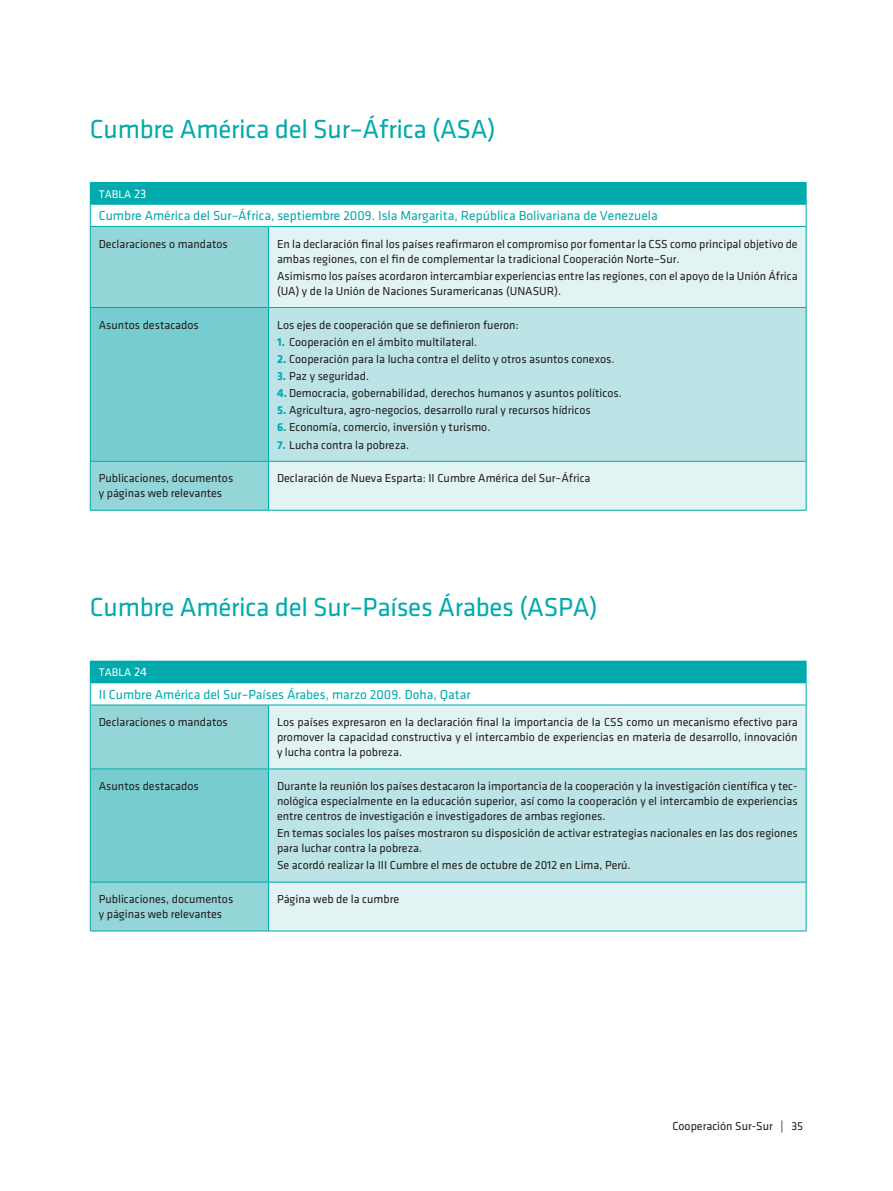
<style>
.page{position:relative;width:893px;height:1191px;background:#fff}
.page>*{position:absolute;margin:0;border:0;box-sizing:border-box;transform-origin:0 0}
.t1{font:27px "Klavika";letter-spacing:-.01em;color:#00aaad}
.t2{font:13.5px "Klavika";color:#00aaad}
.t3{font:12px/15px "Klavika";color:#231f20}
.t4{font:11.55px "Klavika Regular Plain SC900";color:#fff}
.s1{font-size:12.75px}
.s2{font-weight:700;color:#00aaad}
</style>
<div class="page">
<div style="left:90px;top:183px;width:716px;height:21px;background:#00aaad"></div>
<div style="left:91px;top:227px;width:177px;height:283px;background:#94d5d8"></div>
<div style="left:269px;top:227px;width:537px;height:283px;background:#e2f3f4"></div>
<div style="left:90px;top:307px;width:178px;height:154px;background:#77ccd0"></div>
<div style="left:268px;top:307px;width:538px;height:154px;background:#bce3e5"></div>
<hr style="left:90px;top:182px;width:178px;height:1px;background:#00aaad">
<hr style="left:268px;top:182px;width:538px;height:1px;background:#00aaad">
<hr style="left:90px;top:204px;width:178px;height:1px;background:#00aaad">
<svg style="left:90px;top:204px;width:1px;height:22px"></svg>
<hr style="left:268px;top:204px;width:538px;height:1px;background:#00aaad">
<svg style="left:806px;top:183px;width:1px;height:43px"></svg>
<hr style="left:90px;top:226px;width:178px;height:1px;background:#00aaad">
<hr style="left:90px;top:227px;width:1px;height:80px;background:#00aaad">
<hr style="left:268px;top:226px;width:538px;height:1px;background:#00aaad">
<hr style="left:268px;top:227px;width:1px;height:80px;background:#00aaad">
<hr style="left:806px;top:227px;width:1px;height:80px;background:#00aaad">
<hr style="left:90px;top:307px;width:178px;height:1px;background:#00aaad">
<hr style="left:90px;top:308px;width:1px;height:153px;background:#00aaad">
<hr style="left:268px;top:307px;width:538px;height:1px;background:#00aaad">
<hr style="left:268px;top:308px;width:1px;height:153px;background:#00aaad">
<hr style="left:806px;top:308px;width:1px;height:153px;background:#00aaad">
<hr style="left:90px;top:461px;width:178px;height:1px;background:#00aaad">
<hr style="left:90px;top:462px;width:1px;height:48px;background:#00aaad">
<hr style="left:268px;top:461px;width:538px;height:1px;background:#00aaad">
<hr style="left:268px;top:462px;width:1px;height:48px;background:#00aaad">
<hr style="left:806px;top:462px;width:1px;height:48px;background:#00aaad">
<hr style="left:90px;top:510px;width:178px;height:1px;background:#00aaad">
<hr style="left:268px;top:510px;width:538px;height:1px;background:#00aaad">
<div style="left:90px;top:661px;width:716px;height:22px;background:#00aaad"></div>
<div style="left:269px;top:705px;width:537px;height:225px;background:#e2f3f4"></div>
<div style="left:268px;top:769px;width:538px;height:113px;background:#bce3e5"></div>
<svg style="left:90px;top:683px;width:178px;height:247px;background:#8ed4d7"></svg>
<svg style="left:806px;top:661px;width:1px;height:43px"></svg>
<hr style="left:90px;top:704px;width:178px;height:1px;background:#00aaad">
<hr style="left:90px;top:705px;width:1px;height:63px;background:#00aaad">
<hr style="left:268px;top:704px;width:538px;height:1px;background:#00aaad">
<hr style="left:268px;top:705px;width:1px;height:63px;background:#00aaad">
<hr style="left:806px;top:705px;width:1px;height:63px;background:#00aaad">
<hr style="left:90px;top:768px;width:178px;height:1px;background:#00aaad">
<hr style="left:90px;top:769px;width:1px;height:112px;background:#00aaad">
<hr style="left:268px;top:768px;width:538px;height:1px;background:#00aaad">
<hr style="left:268px;top:769px;width:1px;height:112px;background:#00aaad">
<hr style="left:806px;top:769px;width:1px;height:112px;background:#00aaad">
<hr style="left:90px;top:881px;width:178px;height:1px;background:#00aaad">
<hr style="left:90px;top:882px;width:1px;height:48px;background:#00aaad">
<hr style="left:268px;top:881px;width:538px;height:1px;background:#00aaad">
<hr style="left:268px;top:882px;width:1px;height:48px;background:#00aaad">
<hr style="left:806px;top:882px;width:1px;height:48px;background:#00aaad">
<hr style="left:90px;top:930px;width:178px;height:1px;background:#00aaad">
<hr style="left:268px;top:930px;width:538px;height:1px;background:#00aaad">
<h1 class="t1" style="left:90px;top:115px;width:407px">Cumbre América del Sur–África (ASA)</h1>
<p class="t4" style="left:99px;top:188px;width:49px">TABLA <span class="s1">23</span></p>
<p class="t2" style="left:99px;top:209px;width:561px">Cumbre América del Sur–África, septiembre 2009. Isla Margarita, República Bolivariana de Venezuela</p>
<p class="t3" style="left:99px;top:236px;width:131px">Declaraciones o mandatos</p>
<p class="t3" style="left:277px;top:236px;width:522px">En la declaración final los países reafirmaron el compromiso por fomentar la CSS como principal objetivo de ambas regiones, con el fin de complementar la tradicional Cooperación Norte–Sur.</p>
<p class="t3" style="left:277px;top:268px;width:522px">Asimismo los países acordaron intercambiar experiencias entre las regiones, con el apoyo de la Unión África (UA) y de la Unión de Naciones Suramericanas (UNASUR).</p>
<p class="t3" style="left:99px;top:317px;width:101px">Asuntos destacados</p>
<p class="t3" style="left:277px;top:317px;width:243px">Los ejes de cooperación que se definieron fueron:</p>
<p class="t3" style="left:277px;top:334px;width:202px"><span class="s2">1.</span> Cooperación en el ámbito multilateral.</p>
<p class="t3" style="left:277px;top:351px;width:339px"><span class="s2">2.</span> Cooperación para la lucha contra el delito y otros asuntos conexos.</p>
<p class="t3" style="left:277px;top:369px;width:94px"><span class="s2">3.</span> Paz y seguridad.</p>
<p class="t3" style="left:277px;top:386px;width:346px"><span class="s2">4.</span> Democracia, gobernabilidad, derechos humanos y asuntos políticos.</p>
<p class="t3" style="left:277px;top:403px;width:315px"><span class="s2">5.</span> Agricultura, agro-negocios, desarrollo rural y recursos hídricos</p>
<p class="t3" style="left:277px;top:420px;width:215px"><span class="s2">6.</span> Economía, comercio, inversión y turismo.</p>
<p class="t3" style="left:277px;top:437px;width:134px"><span class="s2">7.</span> Lucha contra la pobreza.</p>
<p class="t3" style="left:99px;top:471px;width:136px">Publicaciones, documentos y páginas web relevantes</p>
<p class="t3" style="left:277px;top:471px;width:315px">Declaración de Nueva Esparta: II Cumbre América del Sur–África</p>
<h1 class="t1" style="left:90px;top:593px;width:509px">Cumbre América del Sur–Países Árabes (ASPA)</h1>
<p class="t4" style="left:99px;top:666px;width:50px">TABLA <span class="s1">24</span></p>
<p class="t2" style="left:99px;top:687px;width:373px">II Cumbre América del Sur–Países Árabes, marzo 2009. Doha, Qatar</p>
<p class="t3" style="left:99px;top:715px;width:131px">Declaraciones o mandatos</p>
<p class="t3" style="left:277px;top:715px;width:522px;text-align:justify">Los países expresaron en la declaración final la importancia de la CSS como un mecanismo efectivo para promover la capacidad constructiva y el intercambio de experiencias en materia de desarrollo, innovación y lucha contra la pobreza.</p>
<p class="t3" style="left:99px;top:778px;width:101px">Asuntos destacados</p>
<p class="t3" style="left:277px;top:778px;width:522px;text-align:justify">Durante la reunión los países destacaron la importancia de la cooperación y la investigación científica y tec&shy;nológica especialmente en la educación superior, así como la cooperación y el intercambio de experiencias entre centros de investigación e investigadores de ambas regiones.</p>
<p class="t3" style="left:277px;top:826px;width:522px">En temas sociales los países mostraron su disposición de activar estrategias nacionales en las dos regiones para luchar contra la pobreza.</p>
<p class="t3" style="left:277px;top:858px;width:355px">Se acordó realizar la III Cumbre el mes de octubre de 2012 en Lima, Perú.</p>
<p class="t3" style="left:99px;top:892px;width:136px">Publicaciones, documentos y páginas web relevantes</p>
<p class="t3" style="left:277px;top:892px;width:124px">Página web de la cumbre</p>
<p class="t3" style="left:672px;top:1118px;width:132px">Cooperación Sur-Sur | 35</p>
</div>
